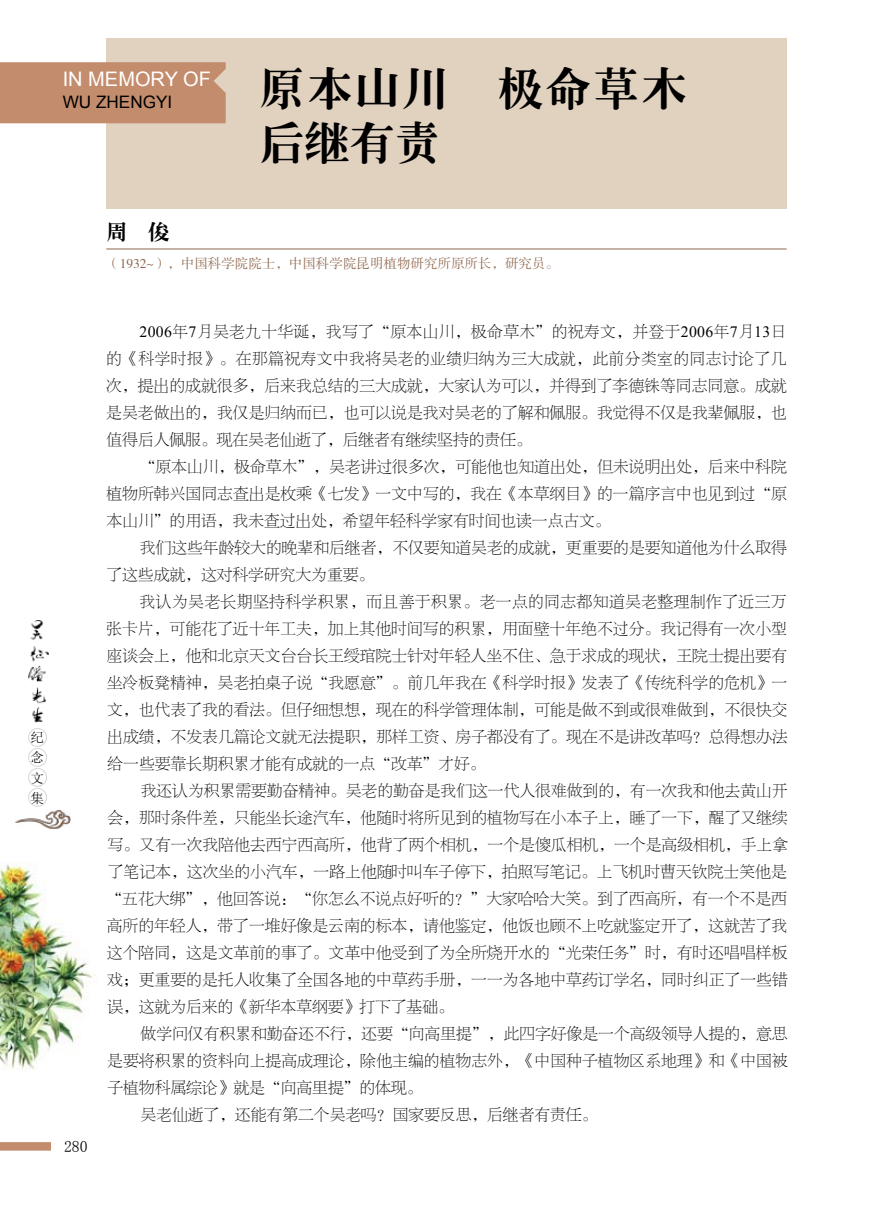
<style>
.page{position:relative;width:893px;height:1212px;background:#fff}
.page>*{position:absolute;margin:0;border:0;box-sizing:border-box;transform-origin:0 0}
.t1{font:45px/54px "CT Lao Song SJ";letter-spacing:.06em;color:#000}
.t2{font:21px "CT Lao Song SJ";color:#000}
.t3{font:19.95px "Arial";color:#fff}
.t4{font:17.1px "Arial";color:#000}
.t5{font:15.75px/27px "FZBSK GBK1 0";color:#000;text-align:justify}
.t6{font:15.75px "Sim Sun";color:#000}
.t7{font:13.5px "FZSSK GBK1 0";color:#916950}
.t8{font:13.5px/20.2px "Sim Sun";color:#000;text-align:justify}
.s1{font-family:"Times New Roman"}
</style>
<div class="page">
<div style="left:106px;top:38px;width:681px;height:170px;background:#e1d2c0"></div>
<div style="left:0;top:62px;width:226px;height:61px;background:#c38c6d"></div>
<hr style="left:106px;top:249px;width:681px;height:1px;background:#916950">
<div style="left:28px;top:728px;width:19px;height:19px;border:1px solid #d5d7d8;border-radius:50%"></div>
<div style="left:28px;top:748px;width:19px;height:18px;border:1px solid #d5d7d8;border-radius:50%"></div>
<div style="left:28px;top:768px;width:19px;height:18px;border:1px solid #d5d7d8;border-radius:50%"></div>
<div style="left:28px;top:788px;width:19px;height:18px;border:1px solid #d5d7d8;border-radius:50%"></div>
<img style="left:15px;top:810px;width:55px;height:19px">
<img style="left:28px;top:621px;width:21px;height:102px">
<img style="left:0;top:862px;width:95px;height:208px">
<div style="left:0;top:1142px;width:51px;height:8px;background:#c38c6d"></div>
<p class="t3" style="left:63px;top:66px;width:150px">IN MEMORY OF</p>
<p class="t4" style="left:63px;top:90px;width:111px">WU ZHENGYI</p>
<h1 class="t1" style="left:259px;top:63px;width:476px">原本山川　极命草木　后继有责</h1>
<p class="t8" style="left:31px;top:727px;width:14px">纪念文集</p>
<h2 class="t2" style="left:106px;top:221px;width:64px">周　俊</h2>
<p class="t7" style="left:106px;top:256px;width:454px">（1932~），中国科学院院士，中国科学院昆明植物研究所原所长，研究员。</p>
<p class="t6" style="left:64px;top:1138px;width:25px">280</p>
<p class="t5" style="left:106px;top:318px;width:682px;text-indent:33px"><span class="s1">2006</span>年<span class="s1">7</span>月吴老九十华诞，我写了“原本山川，极命草木”的祝寿文，并登于<span class="s1">2006</span>年<span class="s1">7</span>月<span class="s1">13</span>日的《科学时报》。在那篇祝寿文中我将吴老的业绩归纳为三大成就，此前分类室的同志讨论了几次，提出的成就很多，后来我总结的三大成就，大家认为可以，并得到了李德铢等同志同意。成就是吴老做出的，我仅是归纳而已，也可以说是我对吴老的了解和佩服。我觉得不仅是我辈佩服，也值得后人佩服。现在吴老仙逝了，后继者有继续坚持的责任。</p>
<p class="t5" style="left:106px;top:453px;width:682px;text-indent:33px">“原本山川，极命草木”，吴老讲过很多次，可能他也知道出处，但未说明出处，后来中科院植物所韩兴国同志查出是枚乘《七发》一文中写的，我在《本草纲目》的一篇序言中也见到过“原本山川”的用语，我未查过出处，希望年轻科学家有时间也读一点古文。</p>
<p class="t5" style="left:106px;top:534px;width:682px;text-indent:33px">我们这些年龄较大的晚辈和后继者，不仅要知道吴老的成就，更重要的是要知道他为什么取得了这些成就，这对科学研究大为重要。</p>
<p class="t5" style="left:106px;top:588px;width:683px;text-indent:33px">我认为吴老长期坚持科学积累，而且善于积累。老一点的同志都知道吴老整理制作了近三万张卡片，可能花了近十年工夫，加上其他时间写的积累，用面壁十年绝不过分。我记得有一次小型座谈会上，他和北京天文台台长王绶琯院士针对年轻人坐不住、急于求成的现状，王院士提出要有坐冷板凳精神，吴老拍桌子说“我愿意”。前几年我在《科学时报》发表了《传统科学的危机》一文，也代表了我的看法。但仔细想想，现在的科学管理体制，可能是做不到或很难做到，不很快交出成绩，不发表几篇论文就无法提职，那样工资、房子都没有了。现在不是讲改革吗？总得想办法给一些要靠长期积累才能有成就的一点“改革”才好。</p>
<p class="t5" style="left:106px;top:777px;width:683px;text-indent:34px">我还认为积累需要勤奋精神。吴老的勤奋是我们这一代人很难做到的，有一次我和他去黄山开会，那时条件差，只能坐长途汽车，他随时将所见到的植物写在小本子上，睡了一下，醒了又继续写。又有一次我陪他去西宁西高所，他背了两个相机，一个是傻瓜相机，一个是高级相机，手上拿了笔记本，这次坐的小汽车，一路上他随时叫车子停下，拍照写笔记。上飞机时曹天钦院士笑他是“五花大绑”，他回答说：“你怎么不说点好听的？”大家哈哈大笑。到了西高所，有一个不是西高所的年轻人，带了一堆好像是云南的标本，请他鉴定，他饭也顾不上吃就鉴定开了，这就苦了我这个陪同，这是文革前的事了。文革中他受到了为全所烧开水的“光荣任务”时，有时还唱唱样板戏；更重要的是托人收集了全国各地的中草药手册，一一为各地中草药订学名，同时纠正了一些错误，这就为后来的《新华本草纲要》打下了基础。</p>
<p class="t5" style="left:141px;top:1020px;width:649px">做学问仅有积累和勤奋还不行，还要“向高里提”，此四字好像是一个高级领导人提的，意思</p>
<p class="t5" style="left:107px;top:1047px;width:682px">是要将积累的资料向上提高成理论，除他主编的植物志外，《中国种子植物区系地理》和《中国被</p>
<p class="t5" style="left:107px;top:1074px;width:316px">子植物科属综论》就是“向高里提”的体现。</p>
<p class="t5" style="left:141px;top:1101px;width:458px">吴老仙逝了，还能有第二个吴老吗？国家要反思，后继者有责任。</p>
</div>
